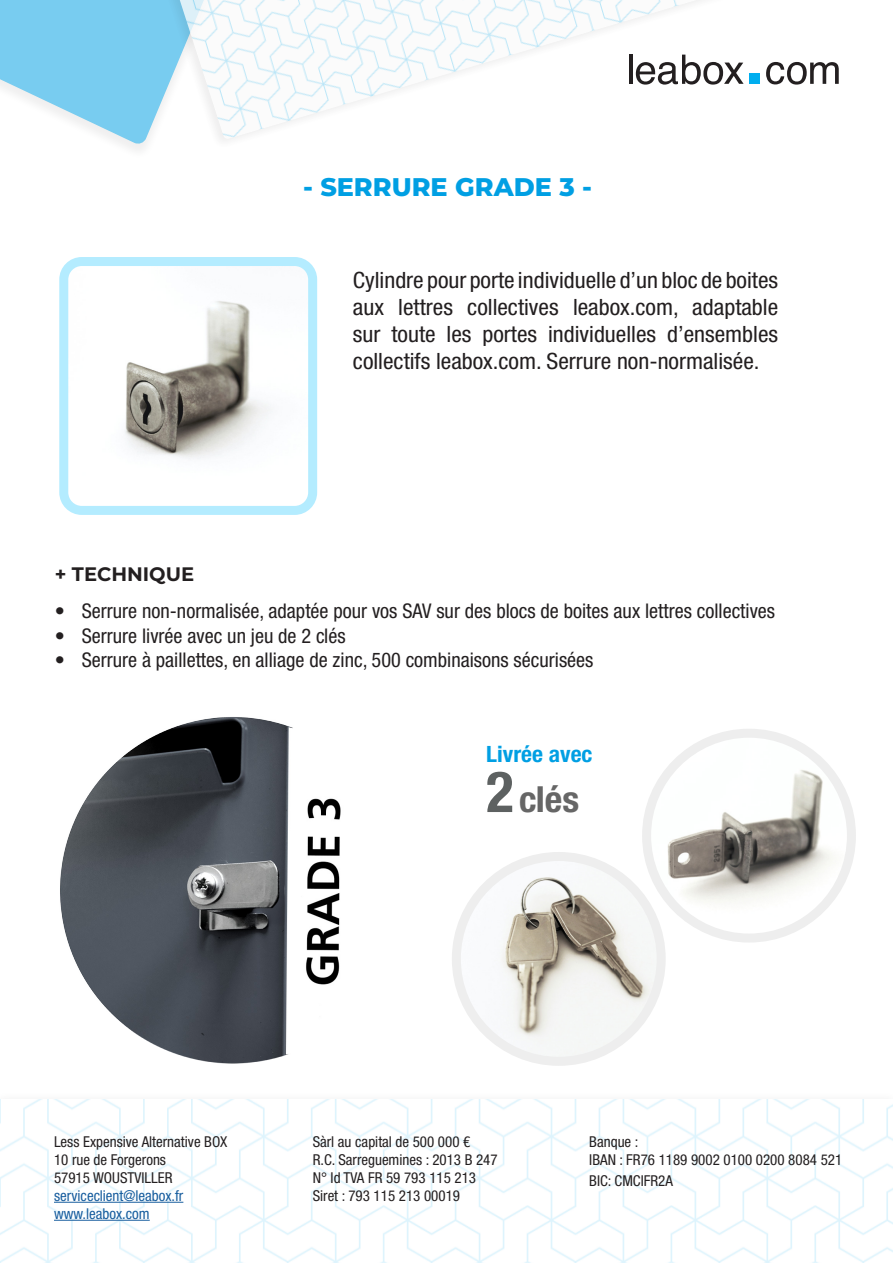
<style>
.page{position:relative;width:893px;height:1263px;background:#fff}
.page>*{position:absolute;margin:0;border:0;box-sizing:border-box;transform-origin:0 0}
.t1{font:700 condensed 57px "Helvetica Neue LT Std";color:#5d6161}
.t2{font:700 condensed 36px "Helvetica Neue LT Std";color:#666;scale:1.05 1}
.t3{font:800 25.5px "Montserrat";color:#009fe3}
.t4{font:condensed 22.5px/27px "Helvetica Neue LT Std";color:#231f20;text-align:justify;scale:1.05 1}
.t5{font:700 condensed 22.5px "Helvetica Neue LT Std";color:#009fe3;scale:1.05 1}
.t6{font:condensed 20.25px "Helvetica Neue";color:#231f20}
.t7{font:700 19.5px "Montserrat";color:#231f20}
.t8{font:condensed 15px "Helvetica Neue LT Std";color:#231f20}
.t9{font:condensed 15px "Helvetica Neue LT Std";color:#175d9e}
</style>
<div class="page">
<img style="left:456px;top:856px;width:205px;height:205px;border-radius:102px">
<div style="left:452px;top:852px;width:214px;height:214px;border:9px solid #eee;border-radius:50%"></div>
<img style="left:647px;top:733px;width:204px;height:205px;border-radius:102px">
<div style="left:642px;top:729px;width:214px;height:213px;border:9px solid #eee;border-radius:50%"></div>
<svg style="left:737px;top:62px;width:7px;height:22px"></svg>
<div style="left:749px;top:73px;width:11px;height:11px;background:#00aeef"></div>
<svg style="left:766px;top:62px;width:73px;height:23px"></svg>
<svg style="left:0;top:0;width:158px;height:144px"></svg>
<div style="left:158px;top:0;width:579px;height:151px;background:#231f20;opacity:.1"></div>
<img style="left:178px;top:0;width:556px;height:139px">
<img style="left:69px;top:267px;width:238px;height:238px">
<div style="left:59px;top:257px;width:258px;height:258px;border:9px solid #b4ecff;border-radius:18px"></div>
<img style="left:0;top:1099px;width:893px;height:164px">
<hr style="left:54px;top:1202px;width:129px;height:1px;background:#175d9e">
<hr style="left:54px;top:1220px;width:96px;height:1px;background:#175d9e">
<img style="left:60px;top:717px;width:281px;height:347px">
<p class="t3" style="left:303px;top:169px;width:291px">- SERRURE GRADE 3 -</p>
<p class="t7" style="left:55px;top:560px;width:141px">+ TECHNIQUE</p>
<p class="t4" style="left:353px;top:267px;width:406px">Cylindre pour porte individuelle d’un bloc de boites aux lettres collectives leabox.com, adaptable sur toute les portes individuelles d’ensembles collectifs leabox.com. Serrure non-normalisée.</p>
<p class="t6" style="left:55px;top:599px;width:722px">• Serrure non-normalisée, adaptée pour vos SAV sur des blocs de boites aux lettres collectives</p>
<p class="t6" style="left:55px;top:624px;width:292px">• Serrure livrée avec un jeu de 2 clés</p>
<p class="t6" style="left:55px;top:648px;width:540px">• Serrure à paillettes, en alliage de zinc, 500 combinaisons sécurisées</p>
<p class="t5" style="left:486px;top:741px;width:103px">Livrée avec</p>
<p class="t1" style="left:486px;top:757px;width:29px">2</p>
<p class="t2" style="left:519px;top:777px;width:59px">clés</p>
<p class="t8" style="left:54px;top:1133px;width:175px">Less Expensive Alternative BOX</p>
<p class="t8" style="left:54px;top:1151px;width:114px">10 rue de Forgerons</p>
<p class="t8" style="left:54px;top:1169px;width:120px">57915 WOUSTVILLER</p>
<p class="t9" style="left:54px;top:1187px;width:131px">serviceclient@leabox.fr</p>
<p class="t9" style="left:54px;top:1205px;width:97px">www.leabox.com</p>
<p class="t8" style="left:313px;top:1133px;width:159px">Sàrl au capital de 500 000 €</p>
<p class="t8" style="left:313px;top:1151px;width:186px">R.C. Sarreguemines : 2013 B 247</p>
<p class="t8" style="left:313px;top:1169px;width:165px">N° Id TVA FR 59 793 115 213</p>
<p class="t8" style="left:313px;top:1187px;width:149px">Siret : 793 115 213 00019</p>
<p class="t8" style="left:589px;top:1133px;width:51px">Banque :</p>
<p class="t8" style="left:589px;top:1151px;width:254px">IBAN : FR76 1189 9002 0100 0200 8084 521</p>
<p class="t8" style="left:589px;top:1172px;width:85px">BIC: CMCIFR2A</p>
</div>
